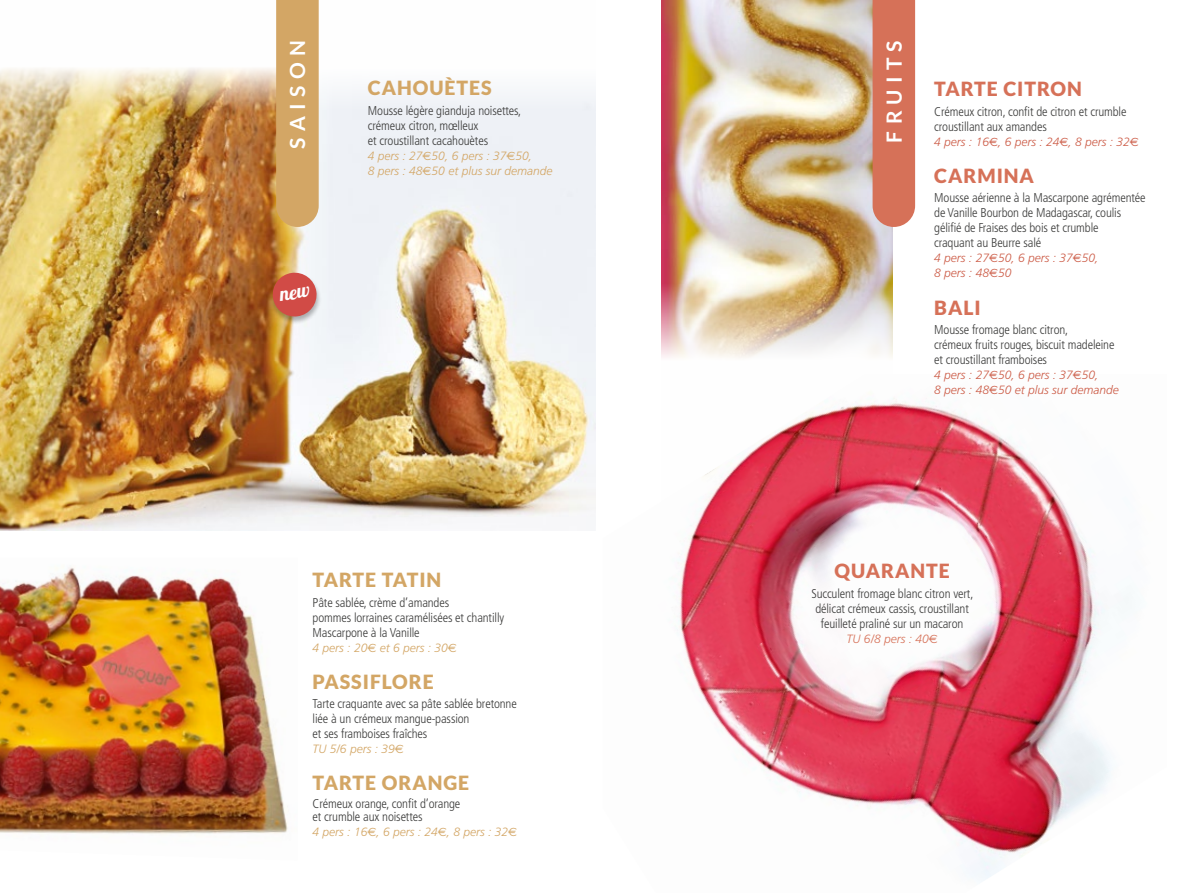
<style>
.page{position:relative;width:1191px;height:893px;background:#fff}
.page>*{position:absolute;margin:0;border:0;box-sizing:border-box;transform-origin:0 0}
.t1{font:700 21px "Lato";letter-spacing:.3em;color:#fff}
.t2{font:900 19.5px "Lato";letter-spacing:.05em;color:#d3a665}
.t3{font:900 19.5px "Lato";letter-spacing:.05em;color:#d67158}
.t4{font:300 condensed 12.75px/15px "Frutiger";letter-spacing:-.01em;color:#3c3c3b}
.t5{font:italic 300 12px/15px "Frutiger";color:#cc5c47}
.t6{font:italic 300 12px/15px "Frutiger";color:#d3a665}
.t7{font:italic 300 12px "Frutiger";color:#d67158}
.s1{font-family:"Euro Sans";font-weight:400;font-style:normal}
</style>
<div class="page">
<img style="left:0;top:68px;width:595px;height:463px">
<div style="left:276px;top:0;width:43px;height:227px;background:#d3a665"></div>
<img style="left:0;top:567px;width:288px;height:267px">
<div style="left:269px;top:273px;width:52px;height:52px;background:#000;opacity:.3"></div>
<img style="left:662px;top:0;width:230px;height:358px">
<div style="left:872px;top:0;width:43px;height:227px;background:#d67158"></div>
<img style="left:678px;top:398px;width:451px;height:483px">
<svg style="left:271px;top:271px;width:47px;height:47px"></svg>
<h1 class="t1" style="left:285px;top:149px;width:110px;rotate:-90deg">SAISON</h1>
<h2 class="t2" style="left:368px;top:77px;width:125px">CAHOUÈTES</h2>
<p class="t4" style="left:368px;top:103px;width:155px">Mousse légère gianduja noisettes, crémeux citron, mœlleux<br>et croustillant cacahouètes</p>
<p class="t6" style="left:368px;top:148px;width:186px">4 pers : 27<span class="s1">E</span>50, 6 pers : 37<span class="s1">E</span>50,<br>8 pers : 48<span class="s1">E</span>50 et plus sur demande</p>
<h2 class="t2" style="left:313px;top:569px;width:130px">TARTE TATIN</h2>
<p class="t4" style="left:313px;top:595px;width:193px">Pâte sablée, crème d’amandes<br>pommes lorraines caramélisées et chantilly<br>Mascarpone à la Vanille</p>
<p class="t6" style="left:313px;top:640px;width:146px">4 pers : 20<span class="s1">E</span> et 6 pers : 30<span class="s1">E</span></p>
<h2 class="t2" style="left:313px;top:670px;width:123px">PASSIFLORE</h2>
<p class="t4" style="left:313px;top:696px;width:206px">Tarte craquante avec sa pâte sablée bretonne liée à un crémeux mangue-passion<br>et ses framboises fraîches</p>
<p class="t6" style="left:313px;top:741px;width:93px">TU 5/6 pers : 39<span class="s1">E</span></p>
<h2 class="t2" style="left:313px;top:771px;width:158px">TARTE ORANGE</h2>
<p class="t4" style="left:313px;top:797px;width:149px;line-height:13.5px">Crémeux orange, confit d’orange et crumble aux noisettes</p>
<p class="t6" style="left:313px;top:824px;width:206px">4 pers : 16<span class="s1">E</span>, 6 pers : 24<span class="s1">E</span>, 8 pers : 32<span class="s1">E</span></p>
<h1 class="t1" style="left:882px;top:143px;width:104px;rotate:-90deg">FRUITS</h1>
<h2 class="t3" style="left:934px;top:78px;width:149px">TARTE CITRON</h2>
<p class="t4" style="left:934px;top:104px;width:194px">Crémeux citron, confit de citron et crumble croustillant aux amandes</p>
<p class="t5" style="left:934px;top:134px;width:206px">4 pers : 16<span class="s1">E</span>, 6 pers : 24<span class="s1">E</span>, 8 pers : 32<span class="s1">E</span></p>
<h2 class="t3" style="left:934px;top:164px;width:101px">CARMINA</h2>
<p class="t4" style="left:934px;top:190px;width:213px">Mousse aérienne à la Mascarpone agrémentée de Vanille Bourbon de Madagascar, coulis gélifié de Fraises des bois et crumble<br>craquant au Beurre salé</p>
<p class="t5" style="left:934px;top:250px;width:166px">4 pers : 27<span class="s1">E</span>50, 6 pers : 37<span class="s1">E</span>50,<br>8 pers : 48<span class="s1">E</span>50</p>
<h2 class="t3" style="left:934px;top:296px;width:48px">BALI</h2>
<p class="t4" style="left:934px;top:322px;width:182px">Mousse fromage blanc citron,<br>crémeux fruits rouges, biscuit madeleine et croustillant framboises</p>
<p class="t5" style="left:934px;top:367px;width:186px">4 pers : 27<span class="s1">E</span>50, 6 pers : 37<span class="s1">E</span>50,<br>8 pers : 48<span class="s1">E</span>50 et plus sur demande</p>
<h2 class="t3" style="left:834px;top:560px;width:117px">QUARANTE</h2>
<p class="t4" style="left:811px;top:586px;width:164px;text-align:center">Succulent fromage blanc citron vert, délicat crémeux cassis, croustillant feuilleté praliné sur un macaron</p>
<p class="t7" style="left:846px;top:632px;width:93px">TU 6/8 pers : 40<span class="s1">E</span></p>
</div>
